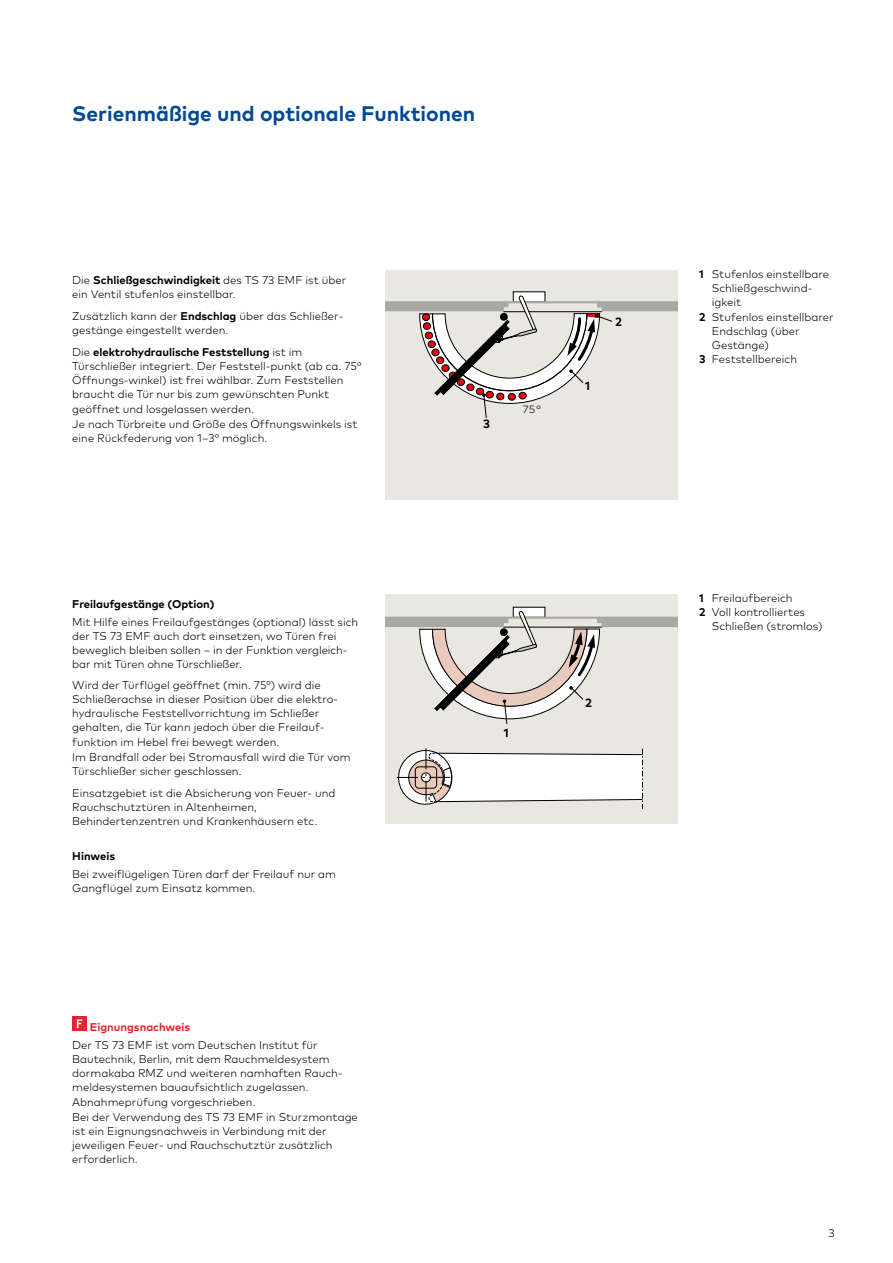
<style>
.page{position:relative;width:893px;height:1263px;background:#fff}
.page>*{position:absolute;margin:0;border:0;box-sizing:border-box;transform-origin:0 0}
.t1{font:700 21px "Mark Pro";color:#004994}
.t2{font:700 12px "Mark Pro";color:#000}
.t3{font:300 11.25px/14.4px "Mark Pro";color:#000}
.t4{font:700 11.25px "Mark Pro";color:#000}
.t5{font:700 11.25px "Mark Pro";color:#e62330}
.t6{font:300 10.5px "Mark Pro";color:#000;scale:1.09 1}
.s1{font-weight:700}
</style>
<div class="page">
<div style="left:386px;top:270px;width:292px;height:229px;background:#e9e8e0"></div>
<div style="left:513px;top:292px;width:32px;height:10px;background:#fff"></div>
<svg style="left:386px;top:295px;width:292px;height:123px"></svg>
<div style="left:386px;top:594px;width:292px;height:229px;background:#e9e8e0"></div>
<div style="left:513px;top:607px;width:32px;height:10px;background:#fff"></div>
<svg style="left:396px;top:748px;width:247px;height:60px"></svg>
<svg style="left:386px;top:610px;width:292px;height:114px"></svg>
<div style="left:72px;top:1016px;width:15px;height:14px;background:#e62330"></div>
<svg style="left:77px;top:1019px;width:5px;height:9px"></svg>
<h1 class="t1" style="left:72px;top:98px;width:404px">Serienmäßige und optionale Funktionen</h1>
<p class="t3" style="left:72px;top:271px;width:276px">Die <span class="s1">Schließgeschwindigkeit</span> des TS 73 EMF ist über ein Ventil stufenlos einstellbar.</p>
<p class="t3" style="left:72px;top:307px;width:273px">Zusätzlich kann der <span class="s1">Endschlag</span> über das Schließer&shy;gestänge eingestellt werden.</p>
<p class="t3" style="left:72px;top:343px;width:291px">Die <span class="s1">elektrohydraulische Feststellung</span> ist im Türschließer integriert. Der Feststell-punkt (ab ca. 75° Öffnungs-winkel) ist frei wählbar. Zum Feststellen braucht die Tür nur bis zum gewünschten Punkt geöffnet und losgelassen werden.<br>Je nach Türbreite und Größe des Öffnungswinkels ist eine Rückfederung von 1–3° möglich.</p>
<p class="t2" style="left:483px;top:415px;width:8px">3</p>
<p class="t6" style="left:523px;top:401px;width:18px">75°</p>
<p class="t2" style="left:585px;top:377px;width:6px">1</p>
<p class="t2" style="left:615px;top:313px;width:8px">2</p>
<p class="t4" style="left:72px;top:595px;width:144px">Freilaufgestänge (Option)</p>
<p class="t3" style="left:72px;top:613px;width:287px">Mit Hilfe eines Freilaufgestänges (optional) lässt sich der TS 73 EMF auch dort einsetzen, wo Türen frei beweglich bleiben sollen – in der Funktion vergleich&shy;bar mit Türen ohne Türschließer.</p>
<p class="t3" style="left:72px;top:676px;width:280px">Wird der Türflügel geöffnet (min. 75°) wird die Schließerachse in dieser Position über die elektro&shy;hydraulische Feststellvorrichtung im Schließer gehalten, die Tür kann jedoch über die Freilauf&shy;funktion im Hebel frei bewegt werden.<br>Im Brandfall oder bei Stromausfall wird die Tür vom Türschließer sicher geschlossen.</p>
<p class="t3" style="left:72px;top:785px;width:265px">Einsatzgebiet ist die Absicherung von Feuer- und<br>Rauchschutztüren in Altenheimen,<br>Behindertenzentren und Krankenhäusern etc.</p>
<p class="t4" style="left:72px;top:847px;width:44px">Hinweis</p>
<p class="t3" style="left:72px;top:866px;width:265px">Bei zweiflügeligen Türen darf der Freilauf nur am<br>Gangflügel zum Einsatz kommen.</p>
<p class="t5" style="left:90px;top:1018px;width:102px">Eignungsnachweis</p>
<p class="t3" style="left:72px;top:1036px;width:287px">Der TS 73 EMF ist vom Deutschen Institut für Bautechnik, Berlin, mit dem Rauchmeldesystem dormakaba RMZ und weiteren namhaften Rauch&shy;meldesystemen bauaufsichtlich zugelassen.<br>Abnahmeprüfung vorgeschrieben.<br>Bei der Verwendung des TS 73 EMF in Sturzmontage ist ein Eignungsnachweis in Verbindung mit der jeweiligen Feuer- und Rauchschutztür zusätzlich erforderlich.</p>
<p class="t2" style="left:504px;top:724px;width:6px">1</p>
<p class="t2" style="left:585px;top:693px;width:8px">2</p>
<p class="t3" style="left:699px;top:266px;width:132px"><span class="s1">1</span> Stufenlos einstellbare</p>
<p class="t3" style="left:712px;top:280px;width:102px">Schließgeschwind-</p>
<p class="t3" style="left:712px;top:294px;width:31px">igkeit</p>
<p class="t3" style="left:699px;top:309px;width:136px"><span class="s1">2</span> Stufenlos einstellbarer</p>
<p class="t3" style="left:712px;top:323px;width:89px">Endschlag (über</p>
<p class="t3" style="left:712px;top:337px;width:59px">Gestänge)</p>
<p class="t3" style="left:699px;top:351px;width:100px"><span class="s1">3</span> Feststellbereich</p>
<p class="t3" style="left:699px;top:590px;width:95px"><span class="s1">1</span> Freilaufbereich</p>
<p class="t3" style="left:699px;top:604px;width:108px"><span class="s1">2</span> Voll kontrolliertes</p>
<p class="t3" style="left:712px;top:618px;width:112px">Schließen (stromlos)</p>
<p class="t3" style="left:828px;top:1225px;width:8px">3</p>
</div>
